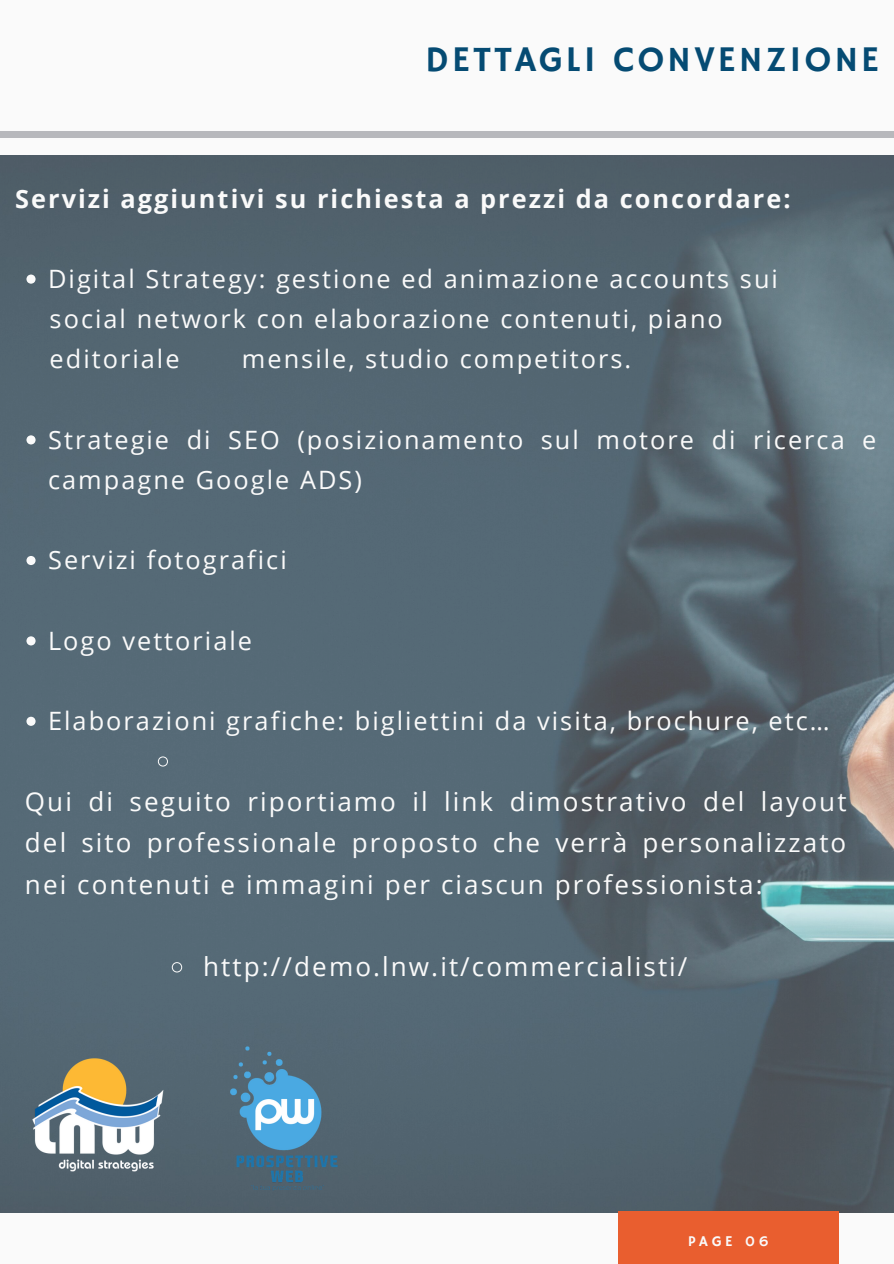
<style>
.page{position:relative;width:894px;height:1264px;background:#fff}
.page>*{position:absolute;margin:0;border:0;box-sizing:border-box;transform-origin:0 0}
.t1{font:36px "Hammersmith One";letter-spacing:.08em;color:#054b73}
.t2{font:26.1px/41.4px "Open Sans";letter-spacing:.08em;color:#fafafa;text-align:justify}
.t3{font:25.35px/40.2px "Open Sans";letter-spacing:.08em;color:#fafafa}
.t4{font:700 25.35px "Open Sans";letter-spacing:.08em;color:#fafafa}
.t5{font:14.85px "Hammersmith One";letter-spacing:.25em;color:#fafafa}
</style>
<div class="page">
<div style="left:0;top:0;width:893px;height:1263px;background:#fafafa"></div>
<img style="left:0;top:155px;width:893px;height:1057px">
<div style="left:0;top:131px;width:893px;height:7px;background:#b7b8bc"></div>
<svg style="left:26px;top:274px;width:10px;height:10px"></svg>
<svg style="left:26px;top:435px;width:10px;height:9px"></svg>
<svg style="left:26px;top:556px;width:10px;height:9px"></svg>
<svg style="left:26px;top:636px;width:10px;height:9px"></svg>
<svg style="left:26px;top:716px;width:10px;height:10px"></svg>
<svg style="left:158px;top:756px;width:10px;height:10px"></svg>
<div style="left:617px;top:1211px;width:221px;height:52px;background:#e95e2f"></div>
<img style="left:192px;top:1023px;width:182px;height:190px">
<img style="left:25px;top:1051px;width:140px;height:140px">
<svg style="left:172px;top:962px;width:10px;height:10px"></svg>
<h1 class="t1" style="left:425px;top:39px;width:455px">DETTAGLI CONVENZIONE</h1>
<p class="t4" style="left:15px;top:180px;width:776px">Servizi aggiuntivi su richiesta a prezzi da concordare:</p>
<p class="t3" style="left:48px;top:258px;width:731px">Digital Strategy: gestione ed animazione accounts sui social network con elaborazione contenuti, piano editoriale</p>
<p class="t3" style="left:242px;top:338px;width:391px">mensile, studio competitors.</p>
<p class="t3" style="left:48px;top:419px;width:829px">Strategie di SEO (posizionamento sul motore di ricerca e campagne Google ADS)</p>
<p class="t3" style="left:48px;top:539px;width:240px">Servizi fotografici</p>
<p class="t3" style="left:48px;top:619px;width:205px">Logo vettoriale</p>
<p class="t3" style="left:48px;top:700px;width:782px">Elaborazioni grafiche: bigliettini da visita, brochure, etc…</p>
<p class="t2" style="left:25px;top:780px;width:822px">Qui di seguito riportiamo il link dimostrativo del layout del sito professionale proposto che verrà personalizzato nei contenuti e immagini per ciascun professionista:</p>
<p class="t2" style="left:203px;top:945px;width:485px">http://demo.lnw.it/commercialisti/</p>
<p class="t5" style="left:687px;top:1232px;width:82px">PAGE 06</p>
</div>
